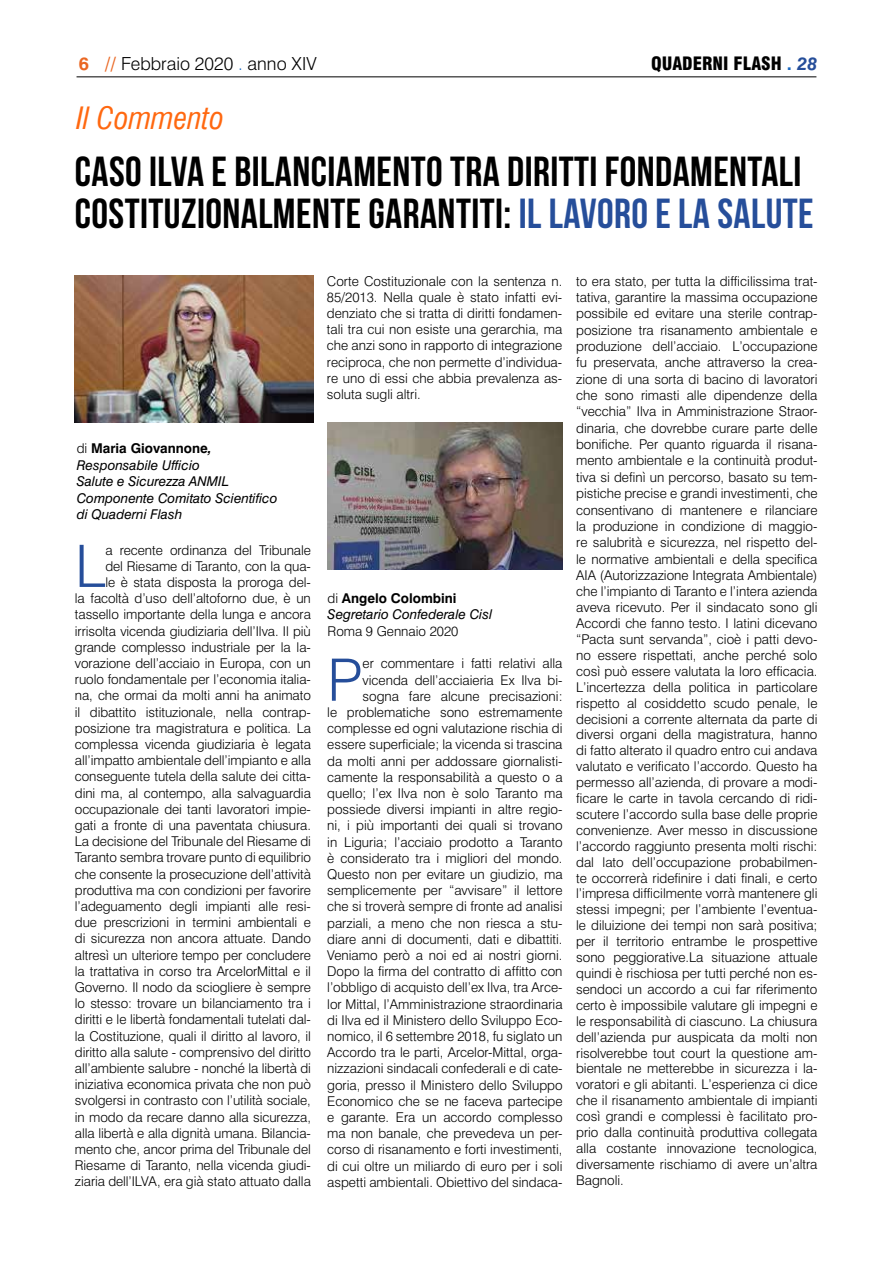
<style>
.page{position:relative;width:893px;height:1263px;background:#fff}
.page>*{position:absolute;margin:0;border:0;box-sizing:border-box;transform-origin:0 0}
.t1{font:300 58.5px "Swiss 721 BT";color:#264e9a}
.t2{font:700 42px/42px "Bebas Neue";letter-spacing:.01em;color:#000}
.t3{font:italic condensed 30px "Swiss 721 BT";color:#ff6810}
.t4{font:300 18px "Swiss 721 BT";color:#000}
.t5{font:900 condensed 18px "Swiss 721 BT";color:#000}
.t6{font:300 13.5px/16.2px "Swiss 721 BT";letter-spacing:-.005em;color:#000;text-align:right}
.t7{font:italic 13.5px/16.5px "Swiss 721 BT";color:#000}
.s1{font-weight:700;color:#ea6723}
.s2{color:#1a68c1}
.s3{font-weight:700;font-stretch:normal;color:#1a68c1}
.s4{font-weight:700;font-style:italic;font-stretch:normal;color:#264e9a}
.s5{color:#264e9a}
.s6{font-weight:300;font-style:normal}
.s7{font-weight:700;font-style:normal}
.s8{font-weight:700}
</style>
<div class="page">
<hr style="left:77px;top:76px;width:739px;height:1px;background:#000">
<img style="left:74px;top:275px;width:239px;height:147px">
<img style="left:327px;top:422px;width:235px;height:147px">
<h3 class="t4" style="left:79px;top:53px;width:239px"><span class="s1">6 //</span> Febbraio 2020 <span class="s2">.</span> anno XIV</h3>
<h3 class="t5" style="left:651px;top:53px;width:168px">QUADERNI FLASH <span class="s3">.</span> <span class="s4">28</span></h3>
<h3 class="t3" style="left:77px;top:101px;width:149px">Il Commento</h3>
<h2 class="t2" style="left:75px;top:150px;width:740px">CASO ILVA E BILANCIAMENTO TRA DIRITTI FONDAMENTALI<br>COSTITUZIONALMENTE GARANTITI: <span class="s5">IL LAVORO E LA SALUTE</span></h2>
<p class="t7" style="left:77px;top:441px;width:202px"><span class="s6">di</span> <span class="s7">Maria Giovannone</span><span class="s8">,<br></span>Responsabile Ufficio<br>Salute e Sicurezza ANMIL<br>Componente Comitato Scientifico di Quaderni Flash</p>
<p class="t6" style="left:75px;top:542px;width:237px">a recente ordinanza del Tribunale<br>del Riesame di Taranto, con la qua-<br>le è stata disposta la proroga del-<br>la facoltà d’uso dell’altoforno due, è un tassello importante della lunga e ancora irrisolta vicenda giudiziaria dell’Ilva. Il più grande complesso industriale per la la&shy;vorazione dell’acciaio in Europa, con un ruolo fondamentale per l’economia italia&shy;na, che ormai da molti anni ha animato il dibattito istituzionale, nella contrap&shy;posizione tra magistratura e politica. La complessa vicenda giudiziaria è legata all’impatto ambientale dell’impianto e alla conseguente tutela della salute dei citta&shy;dini ma, al contempo, alla salvaguardia occupazionale dei tanti lavoratori impie&shy;gati a fronte di una paventata chiusura.<br>La decisione del Tribunale del Riesame di Taranto sembra trovare punto di equilibrio che consente la prosecuzione dell’attività produttiva ma con condizioni per favorire l’adeguamento degli impianti alle resi&shy;due prescrizioni in termini ambientali e di sicurezza non ancora attuate. Dando altresì un ulteriore tempo per concludere la trattativa in corso tra ArcelorMittal e il Governo. Il nodo da sciogliere è sempre lo stesso: trovare un bilanciamento tra i diritti e le libertà fondamentali tutelati dal&shy;la Costituzione, quali il diritto al lavoro, il diritto alla salute - comprensivo del diritto all’ambiente salubre - nonché la libertà di iniziativa economica privata che non può svolgersi in contrasto con l’utilità sociale, in modo da recare danno alla sicurezza, alla libertà e alla dignità umana. Bilancia&shy;mento che, ancor prima del Tribunale del Riesame di Taranto, nella vicenda giudi&shy;ziaria dell’ILVA, era già stato attuato dalla</p>
<h1 class="t1" style="left:75px;top:532px;width:32px">L</h1>
<p class="t6" style="left:327px;top:273px;width:237px;text-align:justify">Corte Costituzionale con la sentenza n.<br>85/2013. Nella quale è stato infatti evi&shy;denziato che si tratta di diritti fondamen&shy;tali tra cui non esiste una gerarchia, ma che anzi sono in rapporto di integrazione reciproca, che non permette d’individua&shy;re uno di essi che abbia prevalenza as&shy;soluta sugli altri.</p>
<p class="t7" style="left:328px;top:590px;width:166px"><span class="s6">di</span> <span class="s7">Angelo Colombini<br></span>Segretario Confederale Cisl</p>
<p class="t6" style="left:328px;top:623px;width:132px">Roma 9 Gennaio 2020</p>
<h1 class="t1" style="left:327px;top:646px;width:37px">P</h1>
<p class="t6" style="left:327px;top:655px;width:237px">er commentare i fatti relativi alla vicenda dell’acciaieria Ex Ilva bi&shy;sogna fare alcune precisazioni:<br>le problematiche sono estremamente complesse ed ogni valutazione rischia di essere superficiale; la vicenda si trascina da molti anni per addossare giornalisti&shy;camente la responsabilità a questo o a quello; l’ex Ilva non è solo Taranto ma possiede diversi impianti in altre regio&shy;ni, i più importanti dei quali si trovano in Liguria; l’acciaio prodotto a Taranto è considerato tra i migliori del mondo.<br>Questo non per evitare un giudizio, ma semplicemente per “avvisare” il lettore che si troverà sempre di fronte ad analisi parziali, a meno che non riesca a stu&shy;diare anni di documenti, dati e dibattiti.<br>Veniamo però a noi ed ai nostri giorni.<br>Dopo la firma del contratto di affitto con l’obbligo di acquisto dell’ex Ilva, tra Arce&shy;lor Mittal, l’Amministrazione straordinaria di Ilva ed il Ministero dello Sviluppo Eco&shy;nomico, il 6 settembre 2018, fu siglato un Accordo tra le parti, Arcelor-Mittal, orga&shy;nizzazioni sindacali confederali e di cate&shy;goria, presso il Ministero dello Sviluppo Economico che se ne faceva partecipe e garante. Era un accordo complesso ma non banale, che prevedeva un per&shy;corso di risanamento e forti investimenti, di cui oltre un miliardo di euro per i soli aspetti ambientali. Obiettivo del sindaca-</p>
<p class="t6" style="left:576px;top:273px;width:243px;text-align:justify">to era stato, per tutta la difficilissima trat&shy;tativa, garantire la massima occupazione possibile ed evitare una sterile contrap&shy;posizione tra risanamento ambientale e produzione dell’acciaio. L’occupazione fu preservata, anche attraverso la crea&shy;zione di una sorta di bacino di lavoratori che sono rimasti alle dipendenze della “vecchia” Ilva in Amministrazione Straor&shy;dinaria, che dovrebbe curare parte delle bonifiche. Per quanto riguarda il risana&shy;mento ambientale e la continuità produt&shy;tiva si definì un percorso, basato su tem&shy;pistiche precise e grandi investimenti, che consentivano di mantenere e rilanciare la produzione in condizione di maggio&shy;re salubrità e sicurezza, nel rispetto del&shy;le normative ambientali e della specifica AIA (Autorizzazione Integrata Ambientale) che l’impianto di Taranto e l’intera azienda aveva ricevuto. Per il sindacato sono gli Accordi che fanno testo. I latini dicevano “Pacta sunt servanda”, cioè i patti devo&shy;no essere rispettati, anche perché solo così può essere valutata la loro efficacia.<br>L’incertezza della politica in particolare rispetto al cosiddetto scudo penale, le decisioni a corrente alternata da parte di diversi organi della magistratura, hanno di fatto alterato il quadro entro cui andava valutato e verificato l’accordo. Questo ha permesso all’azienda, di provare a modi&shy;ficare le carte in tavola cercando di ridi&shy;scutere l’accordo sulla base delle proprie convenienze. Aver messo in discussione l’accordo raggiunto presenta molti rischi: dal lato dell’occupazione probabilmen&shy;te occorrerà ridefinire i dati finali, e certo l’impresa difficilmente vorrà mantenere gli stessi impegni; per l’ambiente l’eventua&shy;le diluizione dei tempi non sarà positiva; per il territorio entrambe le prospettive sono peggiorative.La situazione attuale quindi è rischiosa per tutti perché non es&shy;sendoci un accordo a cui far riferimento certo è impossibile valutare gli impegni e le responsabilità di ciascuno. La chiusura dell’azienda pur auspicata da molti non risolverebbe tout court la questione am&shy;bientale ne metterebbe in sicurezza i la&shy;voratori e gli abitanti. L’esperienza ci dice che il risanamento ambientale di impianti così grandi e complessi è facilitato pro&shy;prio dalla continuità produttiva collegata alla costante innovazione tecnologica, diversamente rischiamo di avere un’altra Bagnoli.</p>
</div>
